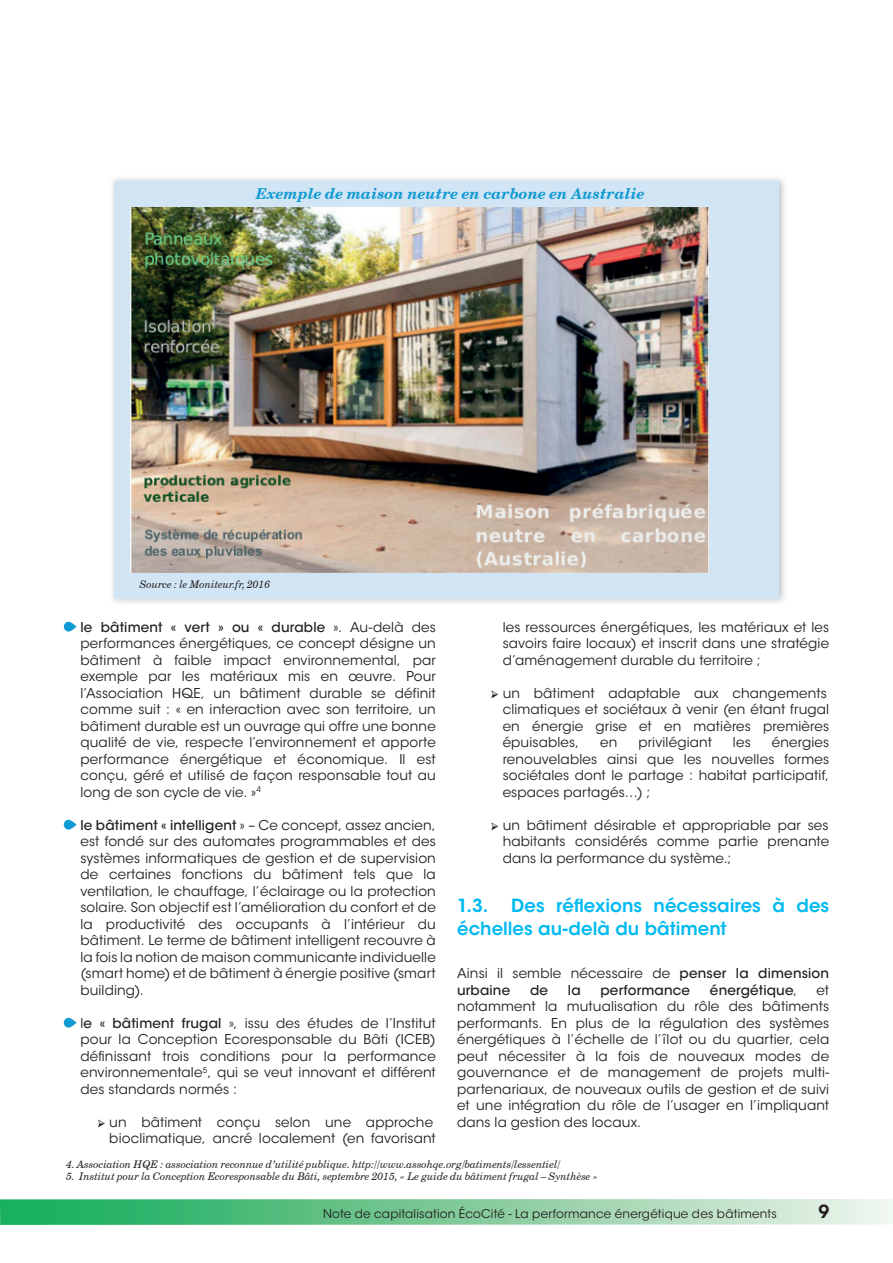
<style>
.page{position:relative;width:893px;height:1263px;background:#fff}
.page>*{position:absolute;margin:0;border:0;box-sizing:border-box;transform-origin:0 0}
.t1{font:600 18px/22.5px "ITC Avant Garde Std";color:#00baf1}
.t2{font:600 18px "ITC Avant Garde Std";color:#231f20}
.t3{font:italic 700 15px "Century Schoolbook BT";letter-spacing:.01em;color:#119bd4}
.t4{font:13.5px/16.5px "ITC Avant Garde Std";letter-spacing:.01em;color:#231f20;text-align:justify}
.t5{font:500 13.5px "ITC Avant Garde Std";letter-spacing:.01em;color:#231f20}
.t6{font:12px "ITC Avant Garde Std";letter-spacing:.015em;color:#231f20}
.t7{font:italic 10.5px "Century Schoolbook BT";color:#231f20}
.s1{font-weight:500}
.s2{font-family:"Minion Pro";font-weight:700}
.s3{font-weight:400}
</style>
<div class="page">
<svg style="left:0;top:1199px;width:893px;height:26px;background:#80cd9d"></svg>
<div style="left:114px;top:181px;width:664px;height:417px;background:#d2e5f4"></div>
<img style="left:130px;top:208px;width:579px;height:365px">
<svg style="left:64px;top:622px;width:13px;height:10px"></svg>
<svg style="left:64px;top:820px;width:13px;height:10px"></svg>
<svg style="left:64px;top:1018px;width:13px;height:10px"></svg>
<p class="t3" style="left:256px;top:184px;width:390px">Exemple de maison neutre en carbone en Australie</p>
<p class="t7" style="left:139px;top:577px;width:132px">Source : le Moniteur.fr, 2016</p>
<p class="t4" style="left:80px;top:619px;width:357px"><span class="s1">le bâtiment « vert » ou « durable</span> ». Au-delà des performances énergétiques, ce concept désigne un bâtiment à faible impact environnemental, par exemple par les matériaux mis en œuvre. Pour l’Association HQE, un bâtiment durable se définit comme suit : « en interaction avec son territoire, un bâtiment durable est un ouvrage qui offre une bonne qualité de vie, respecte l’environnement et apporte performance énergétique et économique. Il est conçu, géré et utilisé de façon responsable tout au long de son cycle de vie. »<sup>4</sup></p>
<p class="t4" style="left:80px;top:817px;width:357px"><span class="s1">le bâtiment « intelligent</span> » – Ce concept, assez ancien, est fondé sur des automates programmables et des systèmes informatiques de gestion et de supervision de certaines fonctions du bâtiment tels que la ventilation, le chauffage, l’éclairage ou la protection solaire. Son objectif est l’amélioration du confort et de la productivité des occupants à l’intérieur du bâtiment. Le terme de bâtiment intelligent recouvre à la fois la notion de maison communicante individuelle (smart home) et de bâtiment à énergie positive (smart building).</p>
<p class="t4" style="left:80px;top:1015px;width:357px">l<span class="s1">e « bâtiment frugal</span> », issu des études de l’Institut pour la Conception Ecoresponsable du Bâti (ICEB) définissant trois conditions pour la performance environnementale<sup>5</sup>, qui se veut innovant et différent des standards normés :</p>
<p class="t4" style="left:98px;top:1114px;width:340px;text-align:right"><span class="s2">➢</span> un bâtiment conçu selon une approche bioclimatique, ancré localement (en favorisant</p>
<p class="t4" style="left:503px;top:619px;width:328px">les ressources énergétiques, les matériaux et les savoirs faire locaux) et inscrit dans une stratégie d’aménagement durable du territoire ;</p>
<p class="t4" style="left:503px;top:685px;width:328px;text-align:left;text-indent:-12px"><span class="s2">➢</span> un bâtiment adaptable aux changements climatiques et sociétaux à venir (en étant frugal en énergie grise et en matières premières épuisables,</p>
<p class="t4" style="left:503px;top:734px;width:328px;text-indent:269px">énergies renouvelables ainsi que les nouvelles formes sociétales dont le partage : habitat participatif, espaces partagés…) ;</p>
<p class="t4" style="left:503px;top:816px;width:328px;text-indent:-12px"><span class="s2">➢</span> un bâtiment désirable et appropriable par ses habitants considérés comme partie prenante dans la performance du système.;</p>
<p class="t4" style="left:600px;top:734px;width:19px">en</p>
<p class="t4" style="left:638px;top:734px;width:75px">privilégiant</p>
<p class="t4" style="left:733px;top:734px;width:19px">les</p>
<h1 class="t1" style="left:457px;top:894px;width:374px;text-indent:54px">Des réflexions nécessaires à des échelles au-delà du bâtiment</h1>
<p class="t4" style="left:457px;top:965px;width:374px">Ainsi il semble nécessaire de <span class="s1">penser la dimension urbaine</span></p>
<h1 class="t1" style="left:457px;top:894px;width:33px">1.3.</h1>
<p class="t5" style="left:530px;top:981px;width:20px">de</p>
<p class="t5" style="left:568px;top:981px;width:14px">la</p>
<p class="t5" style="left:600px;top:981px;width:91px">performance</p>
<p class="t5" style="left:710px;top:981px;width:89px">énergétique<span class="s3">,</span></p>
<p class="t4" style="left:457px;top:982px;width:374px;text-indent:359px">et notamment la mutualisation du rôle des bâtiments performants. En plus de la régulation des systèmes énergétiques à l’échelle de l’îlot ou du quartier, cela peut nécessiter à la fois de nouveaux modes de gouvernance et de management de projets multi&shy;partenariaux, de nouveaux outils de gestion et de suivi et une intégration du rôle de l’usager en l’impliquant dans la gestion des locaux.</p>
<p class="t7" style="left:66px;top:1157px;width:496px">4. Association HQE : association reconnue d’utilité publique. http://www.assohqe.org/batiments/lessentiel/</p>
<p class="t7" style="left:66px;top:1170px;width:533px">5. Institut pour la Conception Ecoresponsable du Bâti, septembre 2015, « Le guide du bâtiment frugal – Synthèse »</p>
<p class="t6" style="left:323px;top:1206px;width:455px">Note de capitalisation ÉcoCité - La performance énergétique des bâtiments</p>
<h1 class="t2" style="left:818px;top:1200px;width:12px">9</h1>
</div>
